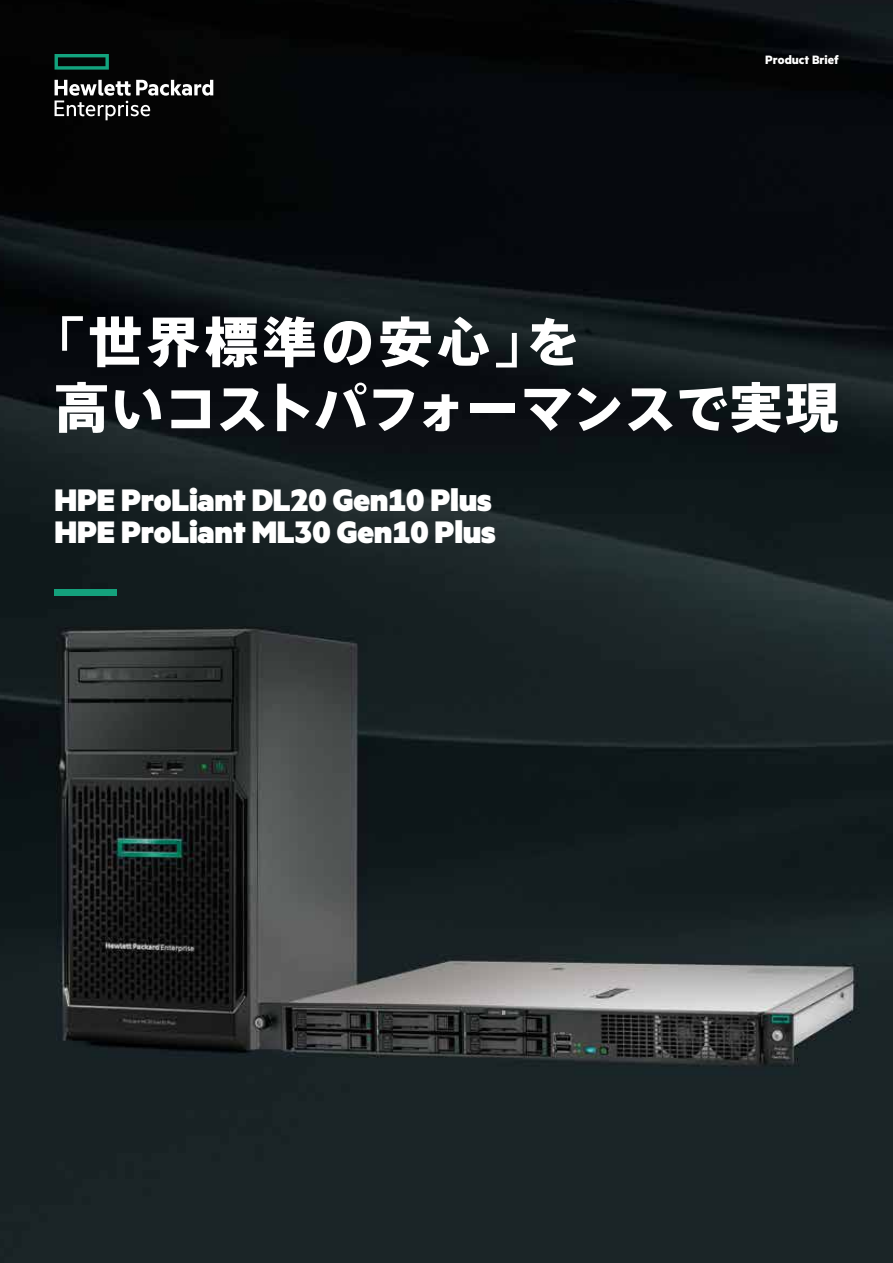
<style>
.page{position:relative;width:893px;height:1263px;background:#fff}
.page>*{position:absolute;margin:0;border:0;box-sizing:border-box;transform-origin:0 0}
.t1{font:800 54px/65.6px "Axis Std";color:#fff}
.t2{font:900 35.1px/32.4px "Metric HPE";letter-spacing:-.01em;color:#fff}
.t3{font:700 13.65px "Metric HPE";color:#fff}
</style>
<div class="page">
<img style="left:0;top:0;width:893px;height:1263px">
<div style="left:55px;top:589px;width:62px;height:6px;background:#14a17c"></div>
<svg style="left:55px;top:80px;width:158px;height:40px"></svg>
<svg style="left:55px;top:54px;width:54px;height:16px"></svg>
<p class="t3" style="left:765px;top:51px;width:75px">Product Brief</p>
<h1 class="t1" style="left:55px;top:306px;width:786px;text-indent:-24px">「世界標準の安心」を<br>高いコストパフォーマンスで実現</h1>
<h1 class="t2" style="left:55px;top:482px;width:443px">HPE ProLiant DL20 Gen10 Plus<br>HPE ProLiant ML30 Gen10 Plus</h1>
</div>
